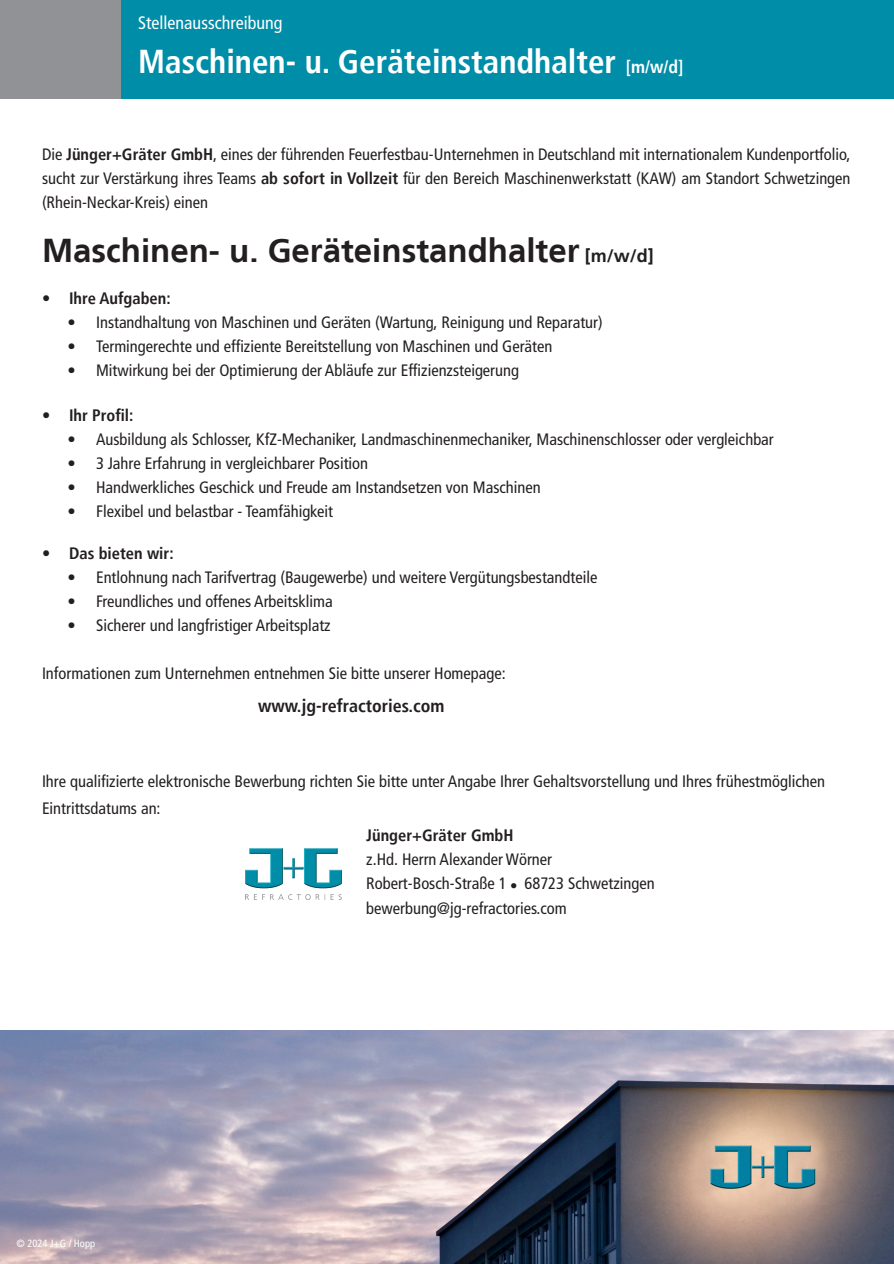
<style>
.page{position:relative;width:894px;height:1264px;background:#fff}
.page>*{position:absolute;margin:0;border:0;box-sizing:border-box;transform-origin:0 0}
.t1{font:700 33px "Frutiger LT";color:#231f20}
.t2{font:700 condensed 33px "Frutiger LT";color:#fff}
.t3{font:700 condensed 18px "Frutiger LT";color:#231f20}
.t4{font:condensed 18px "Frutiger LT";color:#fff}
.t5{font:condensed 16.5px/24px "Frutiger LT";color:#231f20}
.t6{font:700 condensed 16.5px "Frutiger LT";color:#231f20}
.t7{font:condensed 10.5px "Frutiger LT";color:#fff}
.s1{font-size:18px}
.s2{font-weight:700}
</style>
<div class="page">
<div style="left:120px;top:0;width:773px;height:99px;background:#008da8"></div>
<div style="left:0;top:0;width:120px;height:99px;background:#919295"></div>
<img style="left:245px;top:848px;width:96px;height:51px">
<img style="left:0;top:1030px;width:893px;height:233px">
<p class="t4" style="left:138px;top:16px;width:145px">Stellenausschreibung</p>
<h1 class="t2" style="left:138px;top:48px;width:546px">Maschinen- u. Geräteinstandhalter <span class="s1">[m/w/d]</span></h1>
<p class="t5" style="left:42px;top:143px;width:809px;text-align:justify">Die <span class="s2">Jünger+Gräter GmbH</span>, eines der führenden Feuerfestbau-Unternehmen in Deutschland mit internationalem Kundenportfolio, sucht zur Verstärkung ihres Teams <span class="s2">ab sofort in Vollzeit</span> für den Bereich Maschinenwerkstatt (KAW) am Standort Schwetzingen (Rhein-Neckar-Kreis) einen</p>
<h1 class="t1" style="left:42px;top:237px;width:613px">Maschinen- u. Geräteinstandhalter <span class="s1">[m/w/d]</span></h1>
<p class="t6" style="left:42px;top:291px;width:130px">• Ihre Aufgaben:</p>
<p class="t5" style="left:67px;top:311px;width:536px">• Instandhaltung von Maschinen und Geräten (Wartung, Reinigung und Reparatur)</p>
<p class="t5" style="left:67px;top:335px;width:486px">• Termingerechte und effiziente Bereitstellung von Maschinen und Geräten</p>
<p class="t5" style="left:67px;top:359px;width:453px">• Mitwirkung bei der Optimierung der Abläufe zur Effizienzsteigerung</p>
<p class="t6" style="left:42px;top:408px;width:93px">• Ihr Profil:</p>
<p class="t5" style="left:67px;top:428px;width:707px">• Ausbildung als Schlosser, KfZ-Mechaniker, Landmaschinenmechaniker, Maschinenschlosser oder vergleichbar</p>
<p class="t5" style="left:67px;top:452px;width:302px">• 3 Jahre Erfahrung in vergleichbarer Position</p>
<p class="t5" style="left:67px;top:476px;width:474px">• Handwerkliches Geschick und Freude am Instandsetzen von Maschinen</p>
<p class="t5" style="left:67px;top:500px;width:267px">• Flexibel und belastbar - Teamfähigkeit</p>
<p class="t6" style="left:42px;top:546px;width:133px">• Das bieten wir:</p>
<p class="t5" style="left:67px;top:566px;width:531px">• Entlohnung nach Tarifvertrag (Baugewerbe) und weitere Vergütungsbestandteile</p>
<p class="t5" style="left:67px;top:590px;width:267px">• Freundliches und offenes Arbeitsklima</p>
<p class="t5" style="left:67px;top:614px;width:264px">• Sicherer und langfristiger Arbeitsplatz</p>
<p class="t5" style="left:42px;top:662px;width:465px">Informationen zum Unternehmen entnehmen Sie bitte unserer Homepage:</p>
<p class="t3" style="left:258px;top:698px;width:188px">www.jg-refractories.com</p>
<p class="t5" style="left:42px;top:769px;width:784px;line-height:27px">Ihre qualifizierte elektronische Bewerbung richten Sie bitte unter Angabe Ihrer Gehaltsvorstellung und Ihres frühestmöglichen<br>Eintrittsdatums an:</p>
<p class="t6" style="left:366px;top:828px;width:149px">Jünger+Gräter GmbH</p>
<p class="t5" style="left:366px;top:848px;width:290px">z.Hd. Herrn Alexander Wörner<br>Robert-Bosch-Straße 1 68723 Schwetzingen bewerbung@jg-refractories.com</p>
<p class="t7" style="left:16px;top:1238px;width:80px">© 2024 J+G / Hopp</p>
</div>
